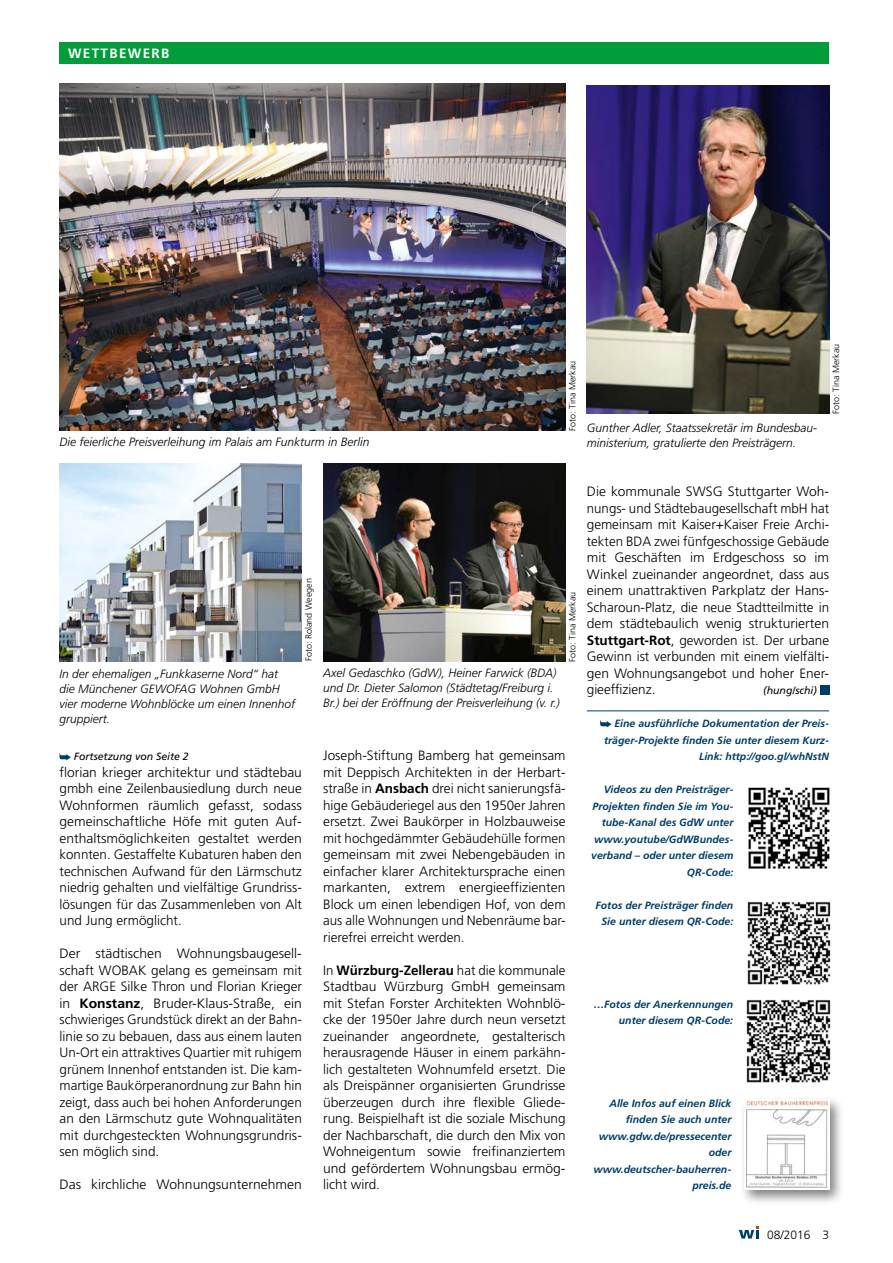
<style>
.page{position:relative;width:893px;height:1263px;background:#fff}
.page>*{position:absolute;margin:0;border:0;box-sizing:border-box;transform-origin:0 0}
.t1{font:300 13.5px/16.5px "Frutiger";color:#000;text-align:justify}
.t2{font:700 13.5px "Frutiger";letter-spacing:.1em;color:#fff}
.t3{font:italic 300 12px/15px "Frutiger";color:#000}
.t4{font:300 12px "Frutiger";color:#000}
.t5{font:italic 700 10.5px/16.5px "Frutiger";color:#003e6a;text-align:right}
.t6{font:italic 10.5px "Frutiger";color:#000}
.t7{font:300 9px "Frutiger";color:#000}
.s1{font-weight:700}
</style>
<div class="page">
<hr style="left:587px;top:710px;width:242px;height:1px;background:#003e6a">
<div style="left:820px;top:685px;width:9px;height:9px;background:#003e6a"></div>
<svg style="left:600px;top:720px;width:12px;height:7px"></svg>
<div style="left:60px;top:43px;width:769px;height:21px;background:#009d3a"></div>
<svg style="left:60px;top:754px;width:11px;height:6px"></svg>
<img style="left:60px;top:463px;width:242px;height:198px">
<img style="left:748px;top:787px;width:82px;height:82px">
<img style="left:747px;top:901px;width:84px;height:84px">
<img style="left:746px;top:999px;width:85px;height:84px">
<div style="left:740px;top:1095px;width:105px;height:110px;background:#000;opacity:.5"></div>
<img style="left:744px;top:1100px;width:85px;height:90px">
<img style="left:323px;top:463px;width:243px;height:198px">
<img style="left:60px;top:84px;width:506px;height:346px">
<img style="left:587px;top:85px;width:242px;height:329px">
<svg style="left:739px;top:1226px;width:20px;height:12px"></svg>
<p class="t2" style="left:68px;top:46px;width:103px">WETTBEWERB</p>
<p class="t3" style="left:60px;top:434px;width:311px">Die feierliche Preisverleihung im Palais am Funkturm in Berlin</p>
<p class="t7" style="left:567px;top:431px;width:72px;rotate:-90deg">Foto: Tina Merkau</p>
<p class="t3" style="left:587px;top:420px;width:232px">Gunther Adler, Staatssekretär im Bundesbau&shy;ministerium, gratulierte den Preisträgern.</p>
<p class="t7" style="left:831px;top:414px;width:72px;rotate:-90deg">Foto: Tina Merkau</p>
<p class="t3" style="left:60px;top:666px;width:237px">In der ehemaligen „Funkkaserne Nord“ hat die Münchener GEWOFAG Wohnen GmbH vier moderne Wohnblöcke um einen Innenhof gruppiert.</p>
<p class="t7" style="left:304px;top:661px;width:84px;rotate:-90deg">Foto: Roland Weegen</p>
<p class="t3" style="left:323px;top:666px;width:238px">Axel Gedaschko (GdW), Heiner Farwick (BDA) und Dr. Dieter Salomon (Städtetag/Freiburg i.<br>Br.) bei der Eröffnung der Preisverleihung (v. r.)</p>
<p class="t7" style="left:567px;top:662px;width:72px;rotate:-90deg">Foto: Tina Merkau</p>
<p class="t6" style="left:74px;top:751px;width:116px">Fortsetzung von Seite 2</p>
<p class="t1" style="left:60px;top:764px;width:244px">florian krieger architektur und städtebau gmbh eine Zeilenbausiedlung durch neue Wohnformen räumlich gefasst, sodass gemeinschaftliche Höfe mit guten Auf&shy;enthaltsmöglichkeiten gestaltet werden konnten. Gestaffelte Kubaturen haben den technischen Aufwand für den Lärmschutz niedrig gehalten und vielfältige Grundriss&shy;lösungen für das Zusammenleben von Alt und Jung ermöglicht.</p>
<p class="t1" style="left:60px;top:946px;width:244px">Der städtischen Wohnungsbaugesell&shy;schaft WOBAK gelang es gemeinsam mit der ARGE Silke Thron und Florian Krieger in <span class="s1">Konstanz</span>, Bruder-Klaus-Straße, ein schwieriges Grundstück direkt an der Bahn&shy;linie so zu bebauen, dass aus einem lauten Un-Ort ein attraktives Quartier mit ruhigem grünem Innenhof entstanden ist. Die kam&shy;martige Baukörperanordnung zur Bahn hin zeigt, dass auch bei hohen Anforderungen an den Lärmschutz gute Wohnqualitäten mit durchgesteckten Wohnungsgrundris&shy;sen möglich sind.</p>
<p class="t1" style="left:60px;top:1177px;width:244px">Das kirchliche Wohnungsunternehmen</p>
<p class="t1" style="left:323px;top:748px;width:244px">Joseph-Stiftung Bamberg hat gemeinsam mit Deppisch Architekten in der Herbart&shy;straße in <span class="s1">Ansbach</span> drei nicht sanierungsfä&shy;hige Gebäuderiegel aus den 1950er Jahren ersetzt. Zwei Baukörper in Holzbauweise mit hochgedämmter Gebäudehülle formen gemeinsam mit zwei Nebengebäuden in einfacher klarer Architektursprache einen markanten, extrem energieeffizienten Block um einen lebendigen Hof, von dem aus alle Wohnungen und Nebenräume bar&shy;rierefrei erreicht werden.</p>
<p class="t1" style="left:323px;top:962px;width:244px">In <span class="s1">Würzburg-Zellerau</span> hat die kommunale Stadtbau Würzburg GmbH gemeinsam mit Stefan Forster Architekten Wohnblö&shy;cke der 1950er Jahre durch neun versetzt zueinander angeordnete, gestalterisch herausragende Häuser in einem parkähn&shy;lich gestalteten Wohnumfeld ersetzt. Die als Dreispänner organisierten Grundrisse überzeugen durch ihre flexible Gliede&shy;rung. Beispielhaft ist die soziale Mischung der Nachbarschaft, die durch den Mix von Wohneigentum sowie freifinanziertem und gefördertem Wohnungsbau ermög&shy;licht wird.</p>
<p class="t1" style="left:587px;top:484px;width:244px">Die kommunale SWSG Stuttgarter Woh&shy;nungs- und Städtebaugesellschaft mbH hat gemeinsam mit Kaiser+Kaiser Freie Archi&shy;tekten BDA zwei fünfgeschossige Gebäude mit Geschäften im Erdgeschoss so im Winkel zueinander angeordnet, dass aus einem unattraktiven Parkplatz der Hans-Scharoun-Platz, die neue Stadtteilmitte in dem städtebaulich wenig strukturierten <span class="s1">Stuttgart-Rot</span>, geworden ist. Der urbane Gewinn ist verbunden mit einem vielfälti&shy;gen Wohnungsangebot und hoher Ener&shy;gieeffizienz.</p>
<p class="t6" style="left:763px;top:685px;width:55px">(hung/schi)</p>
<p class="t5" style="left:604px;top:715px;width:227px">Eine ausführliche Dokumentation der Preis&shy;träger-Projekte finden Sie unter diesem Kurz-<br>Link: http://goo.gl/whNstN</p>
<p class="t5" style="left:591px;top:781px;width:144px">Videos zu den Preisträger-<br>Projekten finden Sie im You&shy;tube-Kanal des GdW unter www.youtube/GdWBundes&shy;verband – oder unter diesem<br>QR-Code:</p>
<p class="t5" style="left:596px;top:897px;width:139px;text-align:center">Fotos der Preisträger finden<br>Sie unter diesem QR-Code:</p>
<p class="t5" style="left:594px;top:996px;width:141px">…Fotos der Anerkennungen unter diesem QR-Code:</p>
<p class="t5" style="left:593px;top:1095px;width:140px">Alle Infos auf einen Blick finden Sie auch unter www.gdw.de/pressecenter oder www.deutscher-bauherren&shy;preis.de</p>
<p class="t4" style="left:767px;top:1227px;width:64px">08/2016 3</p>
</div>
